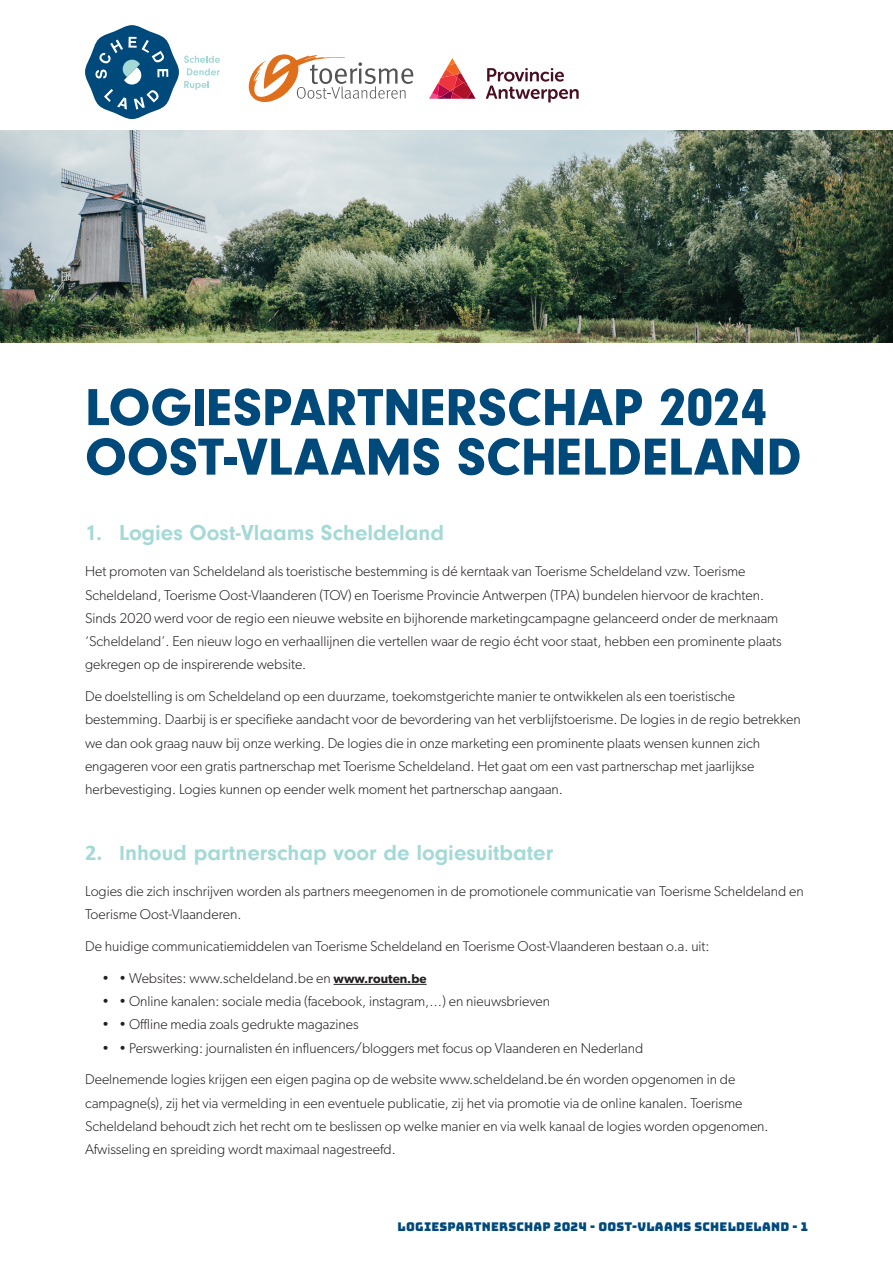
<style>
.page{position:relative;width:893px;height:1263px;background:#fff}
.page>*{position:absolute;margin:0;border:0;box-sizing:border-box;transform-origin:0 0}
.t1{font:900 54px/49.5px "Neuzeit Gro";color:#00497b}
.t2{font:700 22.5px "Neuzeit Gro";color:#a3d9d6}
.t3{font:300 14.25px/23.2px "Gibson";color:#231f20}
.t4{font:12px "Bungee";letter-spacing:.02em;color:#00497b}
.s1{font-family:"Calibri"}
.s2{font-weight:600;font-size:12.75px}
</style>
<div class="page">
<hr style="left:334px;top:984px;width:93px;height:1px;background:#231f20">
<svg style="left:249px;top:54px;width:164px;height:48px"></svg>
<svg style="left:85px;top:25px;width:135px;height:94px"></svg>
<img style="left:0;top:130px;width:893px;height:213px">
<svg style="left:486px;top:68px;width:93px;height:34px"></svg>
<svg style="left:429px;top:58px;width:47px;height:41px"></svg>
<p class="t1" style="left:85px;top:383px;width:718px">LOGIESPARTNERSCHAP 2024<br>OOST-VLAAMS SCHELDELAND</p>
<p class="t2" style="left:85px;top:520px;width:361px">1. Logies Oost-Vlaams Scheldeland</p>
<p class="t3" style="left:85px;top:560px;width:698px">Het promoten van Scheldeland als toeristische bestemming is dé kerntaak van Toerisme Scheldeland vzw. Toerisme Scheldeland, Toerisme Oost-Vlaanderen (TOV) en Toerisme Provincie Antwerpen (TPA) bundelen hiervoor de krachten.<br>Sinds 2020 werd voor de regio een nieuwe website en bijhorende marketingcampagne gelanceerd onder de merknaam ‘Scheldeland’. Een nieuw logo en verhaallijnen die vertellen waar de regio écht voor staat, hebben een prominente plaats gekregen op de inspirerende website.</p>
<p class="t3" style="left:85px;top:684px;width:717px">De doelstelling is om Scheldeland op een duurzame, toekomstgerichte manier te ontwikkelen als een toeristische bestemming. Daarbij is er specifieke aandacht voor de bevordering van het verblijfstoerisme. De logies in de regio betrekken we dan ook graag nauw bij onze werking. De logies die in onze marketing een prominente plaats wensen kunnen zich engageren voor een gratis partnerschap met Toerisme Scheldeland. Het gaat om een vast partnerschap met jaarlijkse herbevestiging. Logies kunnen op eender welk moment het partnerschap aangaan.</p>
<p class="t2" style="left:85px;top:840px;width:470px"><span class="s1">2. I</span>nhoud partnerschap voor de logiesuitbater</p>
<p class="t3" style="left:85px;top:879px;width:720px">Logies die zich inschrijven worden als partners meegenomen in de promotionele communicatie van Toerisme Scheldeland en<br>Toerisme Oost-Vlaanderen.</p>
<p class="t3" style="left:85px;top:934px;width:626px">De huidige communicatiemiddelen van Toerisme Scheldeland en Toerisme Oost-Vlaanderen bestaan o.a. uit:</p>
<p class="t3" style="left:102px;top:966px;width:326px">• • Websites: www.scheldeland.be en <span class="s2">www.routen.be</span></p>
<p class="t3" style="left:102px;top:989px;width:450px">• • Online kanalen: sociale media (facebook, instagram,…) en nieuwsbrieven</p>
<p class="t3" style="left:102px;top:1012px;width:258px">• • Offline media zoals gedrukte magazines</p>
<p class="t3" style="left:102px;top:1036px;width:543px">• • Perswerking: journalisten én influencers/bloggers met focus op Vlaanderen en Nederland</p>
<p class="t3" style="left:85px;top:1067px;width:685px">Deelnemende logies krijgen een eigen pagina op de website www.scheldeland.be én worden opgenomen in de campagne(s), zij het via vermelding in een eventuele publicatie, zij het via promotie via de online kanalen. Toerisme Scheldeland behoudt zich het recht om te beslissen op welke manier en via welk kanaal de logies worden opgenomen.<br>Afwisseling en spreiding wordt maximaal nagestreefd.</p>
<p class="t4" style="left:398px;top:1219px;width:412px">LOGIESPARTNERSCHAP 2024 - OOST-VLAAMS SCHELDELAND - 1</p>
</div>
